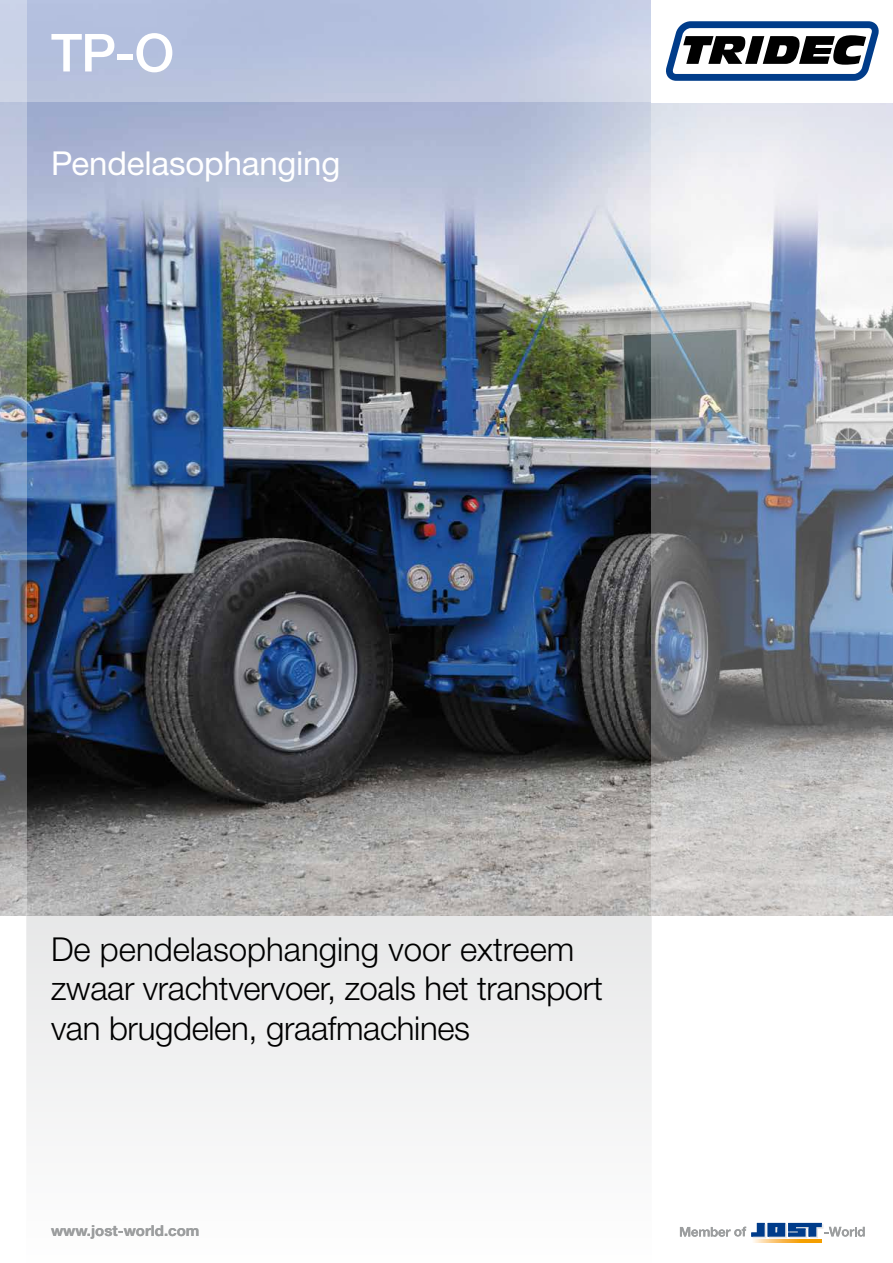
<style>
.page{position:relative;width:893px;height:1263px;background:#fff}
.page>*{position:absolute;margin:0;border:0;box-sizing:border-box;transform-origin:0 0}
.t1{font:500 52.5px "Helvetica Neue LT";color:#fff}
.t2{font:300 33px/39.6px "Helvetica Neue LT Pro";letter-spacing:-.01em;color:#000}
.t3{font:33px "Helvetica Neue LT";letter-spacing:-.005em;color:#fff}
.t4{font:700 15px "Helvetica Neue LT Pro";color:#9c9e9f}
</style>
<div class="page">
<div style="left:27px;top:916px;width:625px;height:347px;background:#f3f3f3"></div>
<img style="left:27px;top:102px;width:625px;height:814px">
<svg style="left:27px;top:0;width:624px;height:102px;fill:#b8c2de"></svg>
<svg style="left:652px;top:103px;width:241px;height:1137px"></svg>
<svg style="left:666px;top:21px;width:213px;height:60px"></svg>
<svg style="left:0;top:0;width:27px;height:1060px"></svg>
<svg style="left:753px;top:1240px;width:69px;height:3px"></svg>
<svg style="left:680px;top:1223px;width:185px;height:15px"></svg>
<h1 class="t1" style="left:51px;top:21px;width:125px">TP-O</h1>
<p class="t3" style="left:51px;top:143px;width:291px">Pendelasophanging</p>
<p class="t2" style="left:51px;top:928px;width:553px">De pendelasophanging voor extreem zwaar vrachtvervoer, zoals het transport van brugdelen, graafmachines</p>
<p class="t4" style="left:51px;top:1221px;width:150px">www.jost-world.com</p>
</div>
